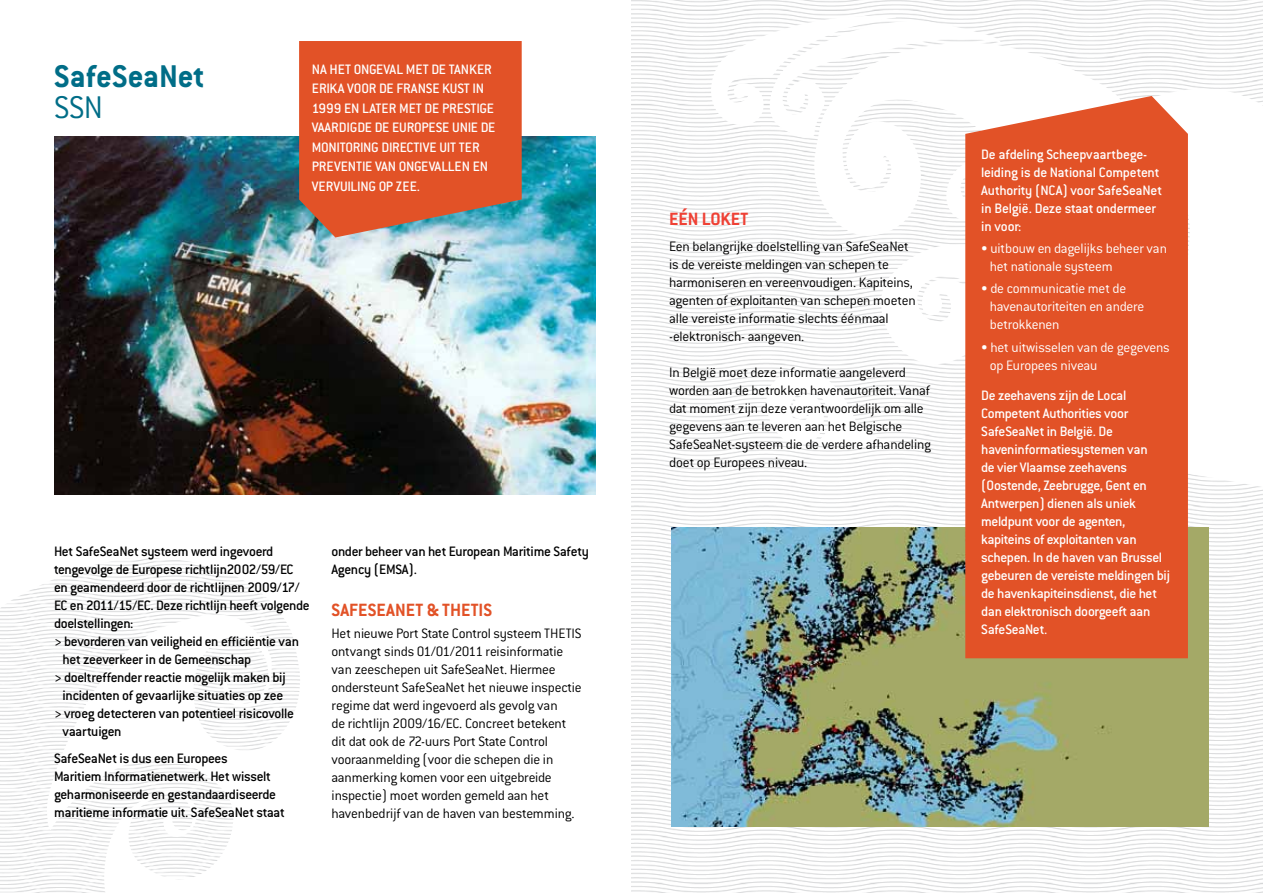
<style>
.page{position:relative;width:1263px;height:893px;background:#fff}
.page>*{position:absolute;margin:0;border:0;box-sizing:border-box;transform-origin:0 0}
.t1{font:700 34.5px "Conduit ITC";color:#006d87}
.t2{font:300 34.5px "Conduit ITC";color:#006d87}
.t3{font:700 19.5px "Conduit ITC";color:#e25227}
.t4{font:700 19.5px "Conduit ITC";color:#ef4135}
.t5{font:300 15px/18px "Conduit ITC";letter-spacing:-.015em;color:#000}
.t6{font:500 15px/18px "Conduit ITC";letter-spacing:-.015em;color:#fff}
.t7{font:500 15px/18px "Conduit ITC";letter-spacing:-.02em;color:#000}
.t8{font:300 15px/18px "Conduit ITC";letter-spacing:-.015em;color:#fff}
</style>
<div class="page">
<img style="left:631px;top:0;width:632px;height:893px">
<svg style="left:709px;top:13px;width:292px;height:132px"></svg>
<svg style="left:813px;top:37px;width:365px;height:403px"></svg>
<svg style="left:976px;top:60px;width:287px;height:434px"></svg>
<svg style="left:765px;top:369px;width:152px;height:79px"></svg>
<svg style="left:944px;top:159px;width:21px;height:145px"></svg>
<img style="left:671px;top:527px;width:538px;height:300px">
<img style="left:54px;top:137px;width:541px;height:358px">
<svg style="left:299px;top:41px;width:223px;height:196px;background:#d75b36"></svg>
<div style="left:965px;top:96px;width:223px;height:562px;background:#e25227"></div>
<img style="left:0;top:558px;width:300px;height:335px">
<p class="t6" style="left:312px;top:59px;width:185px;line-height:19.5px">Na het ongeval met de tanker<br>Erika voor de Franse kust in<br>1999 en later met de Prestige vaardigde de Europese Unie de<br>MONITORI</p>
<h1 class="t1" style="left:54px;top:56px;width:152px">SAFESEANET</h1>
<h1 class="t2" style="left:54px;top:89px;width:50px">SSN</h1>
<p class="t6" style="left:312px;top:137px;width:176px;line-height:19.5px;text-indent:95px">CTIVE uit ter preventie van ongevallen en vervuiling op zee.</p>
<p class="t6" style="left:981px;top:145px;width:182px">De afdeling Scheepvaartbege&shy;leiding is de National Competent<br>Authority (NCA) voor SafeSeaNet in België. Deze staat ondermeer in voor:</p>
<p class="t8" style="left:990px;top:239px;width:179px;text-indent:-9px">• uitbouw en dagelijks beheer van het nationale systeem</p>
<p class="t8" style="left:990px;top:280px;width:156px;text-indent:-9px">• de communicatie met de havenautoriteiten en andere betrokkenen</p>
<p class="t8" style="left:990px;top:338px;width:182px;text-indent:-9px">• het uitwisselen van de gegevens op Europees niveau</p>
<p class="t6" style="left:981px;top:387px;width:190px">De zeehavens zijn de Local<br>Competent Authorities voor<br>SafeSeaNet in België. De haveninformatiesystemen van<br>de vier Vlaamse zeehavens (Oostende, Zeebrugge, Gent en<br>Antwerpen) dienen als uniek meldpunt voor de agenten, kapiteins of exploitanten van schepen. I n de haven van Brussel gebeuren de vereiste meldingen bij de havenkapiteinsdienst, die het dan elektronisch doorgeeft aan<br>SafeSeaNet.</p>
<p class="t6" style="left:363px;top:138px;width:26px">NG DIRE</p>
<h2 class="t4" style="left:669px;top:207px;width:81px">EÉN LOKET</h2>
<p class="t5" style="left:669px;top:238px;width:248px">Een belangrijke doelstelling van SafeSeaNet is de vereiste meldingen van schepen te harmoniseren en vereenvoudigen. Kapiteins, agenten of exploitanten van schepen moeten alle vereiste informatie slechts éénmaal -elektronisch- aangeven.</p>
<p class="t5" style="left:669px;top:364px;width:263px">In België moet deze informatie aangeleverd worden aan de betrokken havenautoriteit. Vanaf dat moment zijn deze verantwoordelijk om alle gegevens aan te leveren aan het Belgische SafeSeaNet-systeem die de verdere afhandeling doet op Europees niveau.</p>
<p class="t7" style="left:54px;top:543px;width:221px">Het SafeSeaNet systeem werd ingevoerd</p>
<p class="t7" style="left:54px;top:561px;width:241px">tengevolge de Europese richtlijn2002/59/EC</p>
<p class="t7" style="left:54px;top:579px;width:247px">en geamendeerd door de richtlijnen 2009/17/</p>
<p class="t7" style="left:54px;top:597px;width:257px">EC en 2011/15/EC. Deze richtlijn heeft volgende</p>
<p class="t7" style="left:54px;top:615px;width:81px">doelstellingen:</p>
<p class="t7" style="left:54px;top:633px;width:247px">&gt; bevorderen van veiligheid en efficiëntie van</p>
<p class="t7" style="left:63px;top:651px;width:190px">het zeeverkeer in de Gemeenschap</p>
<p class="t7" style="left:54px;top:669px;width:233px">&gt; doeltreffender reactie mogelijk maken bij</p>
<p class="t7" style="left:63px;top:687px;width:222px">incidenten of gevaarlijke situaties op zee</p>
<p class="t7" style="left:54px;top:705px;width:241px">&gt; vroeg detecteren van potentieel risicovolle</p>
<p class="t7" style="left:63px;top:723px;width:60px">vaartuigen</p>
<p class="t7" style="left:54px;top:749px;width:232px">SafeSeaNet is dus een Europees<br>Maritiem I nformatienetwerk. Het wisselt geharmoniseerde en gestandaardiseerde maritieme informatie uit. SafeSeaNet staat</p>
<p class="t7" style="left:332px;top:543px;width:259px">onder beheer van het European Maritime Safety<br>Agency (EMSA</p>
<p class="t7" style="left:408px;top:561px;width:10px">).</p>
<h2 class="t3" style="left:332px;top:598px;width:138px">SAFESEANET &amp; THETIS</h2>
<p class="t5" style="left:332px;top:624px;width:252px">Het nieuwe Port State Control systeem THETIS ontvangt sinds 01/01/2011 reisinformatie van zeeschepen uit SafeSeaNet. Hiermee ondersteunt SafeSeaNet het nieuwe inspectie regime dat werd ingevoerd als gevolg van<br>de richtlijn 2009/16/EC. Concreet betekent dit dat ook de 72-uurs Port State Control vooraanmelding (voor die schepen die in aanmerking komen voor een uitgebreide inspectie) moet worden gemeld aan het havenbedrijf van de haven van bestemming.</p>
</div>
